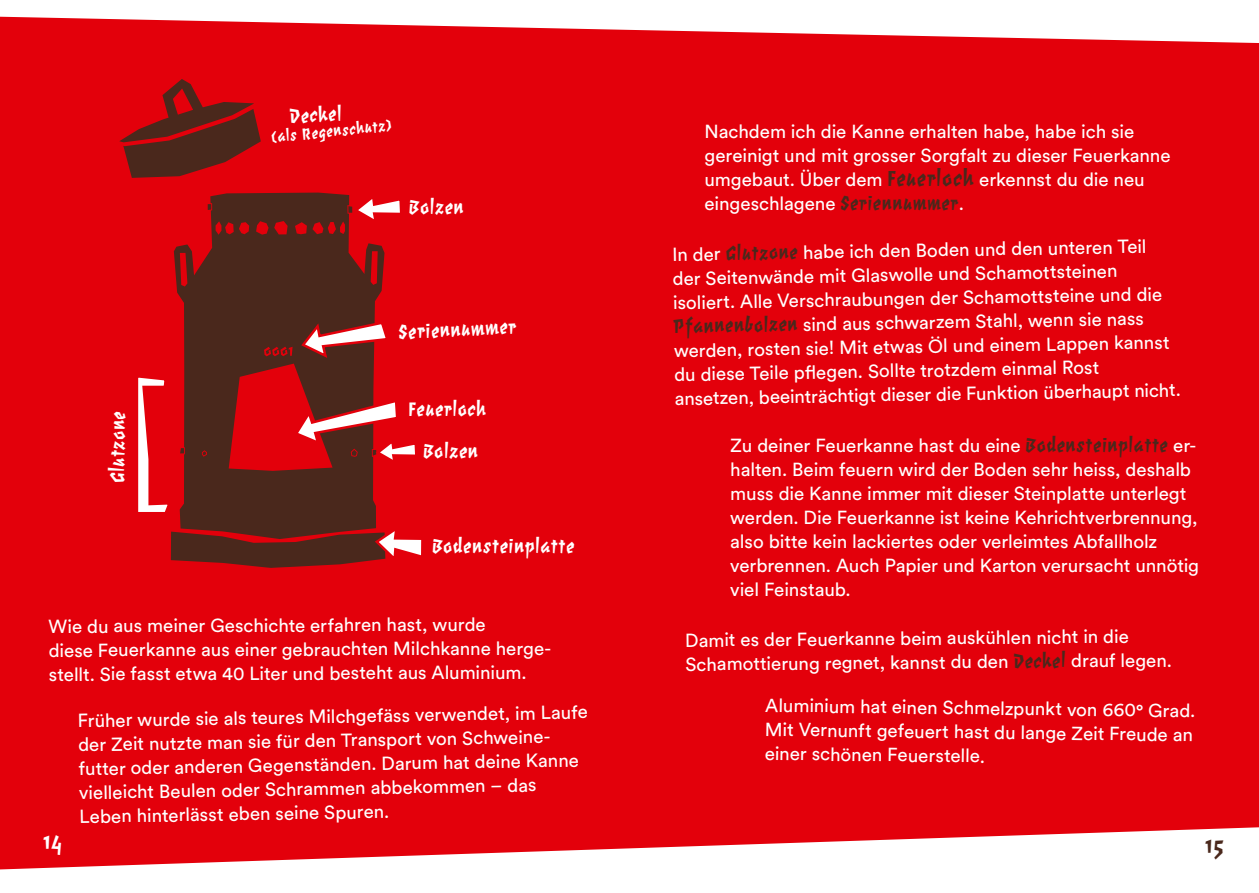
<style>
.page{position:relative;width:1259px;height:893px;background:#fff}
.page>*{position:absolute;margin:0;border:0;box-sizing:border-box;transform-origin:0 0}
.t1{font:700 21.6px "Elektrix";letter-spacing:.02em;color:#fff}
.t2{font:700 21.6px "Elektrix";letter-spacing:.01em;color:#4a281c}
.t3{font:18.75px/24px "Circular Std";letter-spacing:-.005em;color:#fff}
.t4{font:700 17.25px "Elektrix";color:#fff}
.s1{font-family:"Elektrix";font-weight:700;font-size:24px;color:#4a281c}
.s2{font-family:"Elektrix";font-weight:700;font-size:21.6px;color:#4a281c}
</style>
<div class="page">
<div style="left:0;top:17px;width:1259px;height:852px;background:#e3000b"></div>
<svg style="left:119px;top:79px;width:142px;height:99px;background:#931413"></svg>
<svg style="left:174px;top:193px;width:210px;height:331px;background:#6e1e17"></svg>
<svg style="left:203px;top:451px;width:3px;height:4px"></svg>
<svg style="left:180px;top:448px;width:4px;height:5px"></svg>
<svg style="left:208px;top:204px;width:3px;height:6px"></svg>
<svg style="left:300px;top:320px;width:90px;height:40px"></svg>
<svg style="left:171px;top:524px;width:254px;height:44px;background:#7e2621"></svg>
<svg style="left:348px;top:192px;width:56px;height:34px"></svg>
<svg style="left:293px;top:398px;width:126px;height:69px;background:#b63638"></svg>
<svg style="left:134px;top:374px;width:39px;height:142px"></svg>
<svg style="left:43px;top:835px;width:19px;height:20px"></svg>
<svg style="left:1205px;top:840px;width:19px;height:19px"></svg>
<p class="t1" style="left:289px;top:103px;width:54px;rotate:-3deg">Deckel</p>
<p class="t4" style="left:270px;top:127px;width:122px;rotate:-6deg">(als Regenschutz)</p>
<p class="t1" style="left:409px;top:194px;width:57px">Bolzen</p>
<p class="t1" style="left:104px;top:483px;width:74px;rotate:-89deg">Glutzone</p>
<p class="t1" style="left:398px;top:320px;width:119px;rotate:-3deg">Seriennummer</p>
<p class="t1" style="left:408px;top:396px;width:79px">Feuerloch</p>
<p class="t1" style="left:423px;top:438px;width:57px">Bolzen</p>
<p class="t1" style="left:432px;top:533px;width:144px">Bodensteinplatte</p>
<p class="t3" style="left:49px;top:613px;width:504px">Wie du aus meiner Geschichte erfahren hast, wurde<br>diese Feuerkanne aus einer gebrauchten Milchkanne herge&shy;stellt. Sie fasst etwa 40 Liter und besteht aus Aluminium.</p>
<p class="t3" style="left:78px;top:708px;width:511px;rotate:-1deg">Früher wurde sie als teures Milchgefäss verwendet, im Laufe der Zeit nutzte man sie für den Transport von Schweine&shy;futter oder anderen Gegenständen. Darum hat deine Kanne vielleicht Beulen oder Schrammen abbekommen – das Leben hinterlässt eben seine Spuren.</p>
<p class="t3" style="left:704px;top:119px;width:468px">Nachdem ich die Kanne erhalten habe, habe ich sie gereinigt und mit grosser Sorgfalt zu dieser Feuerkanne umgebaut. Über dem <span class="s1">Feuerloch</span> erkennst du die neu eingeschlagene <span class="s2">Seriennummer</span>.</p>
<p class="t3" style="left:672px;top:242px;width:508px;rotate:-1deg">In der <span class="s2">Glutzone</span> habe ich den Boden und den unteren Teil der Seitenwände mit Glaswolle und Schamottsteinen isoliert. Alle Verschraubungen der Schamottsteine und die <span class="s2">Pfannenbolzen</span> sind aus schwarzem Stahl, wenn sie nass werden, rosten sie! Mit etwas Öl und einem Lappen kannst du diese Teile pfl egen. Sollte trotzdem einmal Rost ansetzen, beeinträchtigt dieser die Funktion überhaupt nicht.</p>
<p class="t3" style="left:730px;top:433px;width:470px">Zu deiner Feuerkanne hast du eine <span class="s2">Bodensteinplatte</span> er&shy;halten. Beim feuern wird der Boden sehr heiss, deshalb muss die Kanne immer mit dieser Steinplatte unterlegt werden. Die Feuerkanne ist keine Kehrichtverbrennung, also bitte kein lackiertes oder verleimtes Abfallholz verbrennen. Auch Papier und Karton verursacht unnötig viel Feinstaub.</p>
<p class="t3" style="left:684px;top:630px;width:445px;line-height:23.4px;rotate:-1deg">Damit es der Feuerkanne beim auskühlen nicht in die<br>Schamottierung regnet, kannst du den</p>
<p class="t2" style="left:1013px;top:648px;width:54px">Deckel</p>
<p class="t3" style="left:1071px;top:649px;width:102px;rotate:-1deg">drauf legen.</p>
<p class="t3" style="left:765px;top:692px;width:432px;text-align:justify;rotate:1deg">Aluminium hat einen Schmelzpunkt von 660° Grad.<br>Mit Vernunft gefeuert hast du lange Zeit Freude an einer schönen Feuerstelle.</p>
</div>
